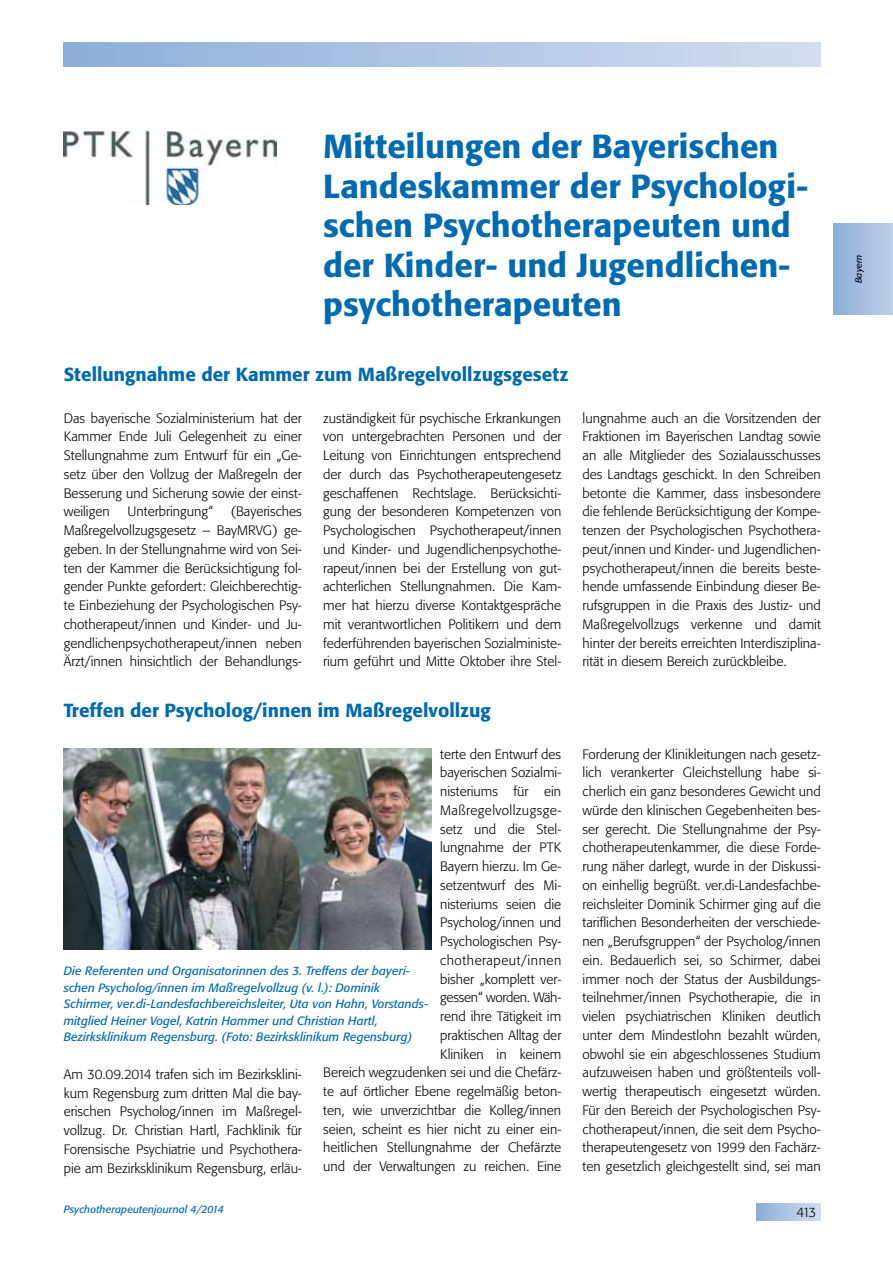
<style>
.page{position:relative;width:893px;height:1263px;background:#fff}
.page>*{position:absolute;margin:0;border:0;box-sizing:border-box;transform-origin:0 0}
.t1{font:500 33px/39.6px "Tn T Form BSK";color:#006ab3}
.t2{font:500 18.75px "Tn T Form BSK";color:#006ab3}
.t3{font:300 13.5px/18.8px "Tn T Form BSK";color:#000;text-align:justify}
.t4{font:italic 12px/16.5px "Tn T Form BSK";color:#006ab3}
.t5{font:italic 10.5px "Tn T Form BSK";color:#006ab3}
.t6{font:italic 9px "Tn T Form BSK";color:#000}
</style>
<div class="page">
<div style="left:64px;top:43px;width:757px;height:24px;background:linear-gradient(to right,#8daed8,#d4def0)"></div>
<div style="left:757px;top:1203px;width:64px;height:17px;background:linear-gradient(to right,#8daed8,#d3ddef)"></div>
<div style="left:833px;top:224px;width:60px;height:90px;background:linear-gradient(to right,#8caed8,#bdcee8)"></div>
<img style="left:64px;top:132px;width:212px;height:73px">
<img style="left:64px;top:748px;width:368px;height:202px">
<h1 class="t1" style="left:323px;top:126px;width:487px">Mitteilungen der Bayerischen<br>Landeskammer der Psychologi&shy;schen Psychotherapeuten und der Kinder- und Jugendlichen&shy;psychotherapeuten</h1>
<h2 class="t2" style="left:64px;top:363px;width:506px">Stellungnahme der Kammer zum Maßregelvollzugsgesetz</h2>
<p class="t3" style="left:64px;top:409px;width:240px">Das bayerische Sozialministerium hat der Kammer Ende Juli Gelegenheit zu einer Stellungnahme zum Entwurf für ein „Ge&shy;setz über den Vollzug der Maßregeln der Besserung und Sicherung sowie der einst&shy;weiligen</p>
<p class="t3" style="left:323px;top:409px;width:240px">zuständigkeit für psychische Erkrankungen von untergebrachten Personen und der Leitung von Einrichtungen entsprechend der durch das Psychotherapeutengesetz geschaffenen Rechtslage. Berücksichti&shy;gung der besonderen Kompetenzen von Psychologischen Psychotherapeut/innen und Kinder- und Jugendlichenpsychothe&shy;rapeut/innen bei der Erstellung von gut&shy;achterlichen Stellungnahmen. Die Kam&shy;mer hat hierzu diverse Kontaktgespräche mit verantwortlichen Politikern und dem federführenden bayerischen Sozialministe&shy;rium geführt und Mitte Oktober ihre Stel-</p>
<p class="t3" style="left:583px;top:409px;width:240px">lungnahme auch an die Vorsitzenden der Fraktionen im Bayerischen Landtag sowie an alle Mitglieder des Sozialausschusses des Landtags geschickt. In den Schreiben betonte die Kammer, dass insbesondere die fehlende Berücksichtigung der Kompe&shy;tenzen der Psychologischen Psychothera&shy;peut/innen und Kinder- und Jugendlichen&shy;psychotherapeut/innen die bereits beste&shy;hende umfassende Einbindung dieser Be&shy;rufsgruppen in die Praxis des Justiz- und Maßregelvollzugs verkenne und damit hinter der bereits erreichten Interdisziplina&shy;rität in diesem Bereich zurückbleibe.</p>
<h2 class="t2" style="left:64px;top:699px;width:428px">Treffen der Psycholog/innen im Maßregelvollzug</h2>
<p class="t3" style="left:128px;top:502px;width:87px">Unterbringung“</p>
<p class="t3" style="left:64px;top:502px;width:240px;text-indent:167px">(Bayerisches Maßregelvollzugsgesetz – BayMRVG) ge&shy;geben. In der Stellungnahme wird von Sei&shy;ten der Kammer die Berücksichtigung fol&shy;gender Punkte gefordert: Gleichberechtig&shy;te Einbeziehung der Psychologischen Psy&shy;chotherapeut/innen und Kinder- und Ju&shy;gendlichenpsychotherapeut/innen neben Ärzt/innen hinsichtlich der Behandlungs-</p>
<p class="t3" style="left:323px;top:744px;width:240px;text-align:right">terte den Entwurf des<br>bayerischen Sozialmi-<br>nisteriums für ein<br>Maßregelvollzugsge-<br>setz und die Stel-<br>lungnahme der PTK<br>Bayern hierzu. Im Ge-<br>setzentwurf des Mi-<br>nisteriums seien die<br>Psycholog/innen und<br>Psychologischen Psy&shy;chotherapeut/innen<br>bisher „komplett ver-<br>gessen“ worden. Wäh-<br>rend ihre Tätigkeit im<br>praktischen Alltag der<br>Kliniken in keinem<br>Bereich wegzudenken sei und die Chefärz&shy;te auf örtlicher Ebene regelmäßig beton&shy;ten, wie unverzichtbar die Kolleg/innen seien, scheint es hier nicht zu einer ein&shy;heitlichen Stellungnahme der Chefärzte und der Verwaltungen zu reichen. Eine</p>
<p class="t3" style="left:583px;top:744px;width:240px">Forderung der Klinikleitungen nach gesetz&shy;lich verankerter Gleichstellung habe si&shy;cherlich ein ganz besonderes Gewicht und würde den klinischen Gegebenheiten bes&shy;ser gerecht. Die Stellungnahme der Psy&shy;chotherapeutenkammer, die diese Forde&shy;rung näher darlegt, wurde in der Diskussi&shy;on einhellig begrüßt. ver.di-Landesfachbe&shy;reichsleiter Dominik Schirmer ging auf die tariflichen Besonderheiten der verschiede&shy;nen „Berufsgruppen“ der Psycholog/innen ein. Bedauerlich sei, so Schirmer, dabei immer noch der Status der Ausbildungs&shy;teilnehmer/innen Psychotherapie, die in vielen psychiatrischen Kliniken deutlich unter dem Mindestlohn bezahlt würden, obwohl sie ein abgeschlossenes Studium aufzuweisen haben und größtenteils voll&shy;wertig therapeutisch eingesetzt würden.<br>Für den Bereich der Psychologischen Psy&shy;chotherapeut/innen, die seit dem Psycho&shy;therapeutengesetz von 1999 den Fachärz&shy;ten gesetzlich gleichgestellt sind, sei man</p>
<p class="t4" style="left:64px;top:963px;width:366px">Die Referenten und Organisatorinnen des 3. Treffens der bayeri&shy;schen Psycholog/innen im Maßregelvollzug (v. l.): Dominik Schirmer, ver.di-Landesfachbereichsleiter, Uta von Hahn, Vorstands&shy;mitglied Heiner Vogel, Katrin Hammer und Christian Hartl, Bezirksklinikum Regensburg. (Foto: Bezirksklinikum Regensburg)</p>
<p class="t3" style="left:64px;top:1065px;width:240px">Am 30.09.2014 trafen sich im Bezirksklini&shy;kum Regensburg zum dritten Mal die bay&shy;erischen Psycholog/innen im Maßregel&shy;vollzug. Dr. Christian Hartl, Fachklinik für Forensische Psychiatrie und Psychothera&shy;pie am Bezirksklinikum Regensburg, erläu-</p>
<p class="t5" style="left:64px;top:1203px;width:162px">Psychotherapeutenjournal 4/2014</p>
<p class="t3" style="left:796px;top:1202px;width:21px">413</p>
<p class="t6" style="left:853px;top:283px;width:30px;rotate:-90deg">Bayern</p>
</div>
